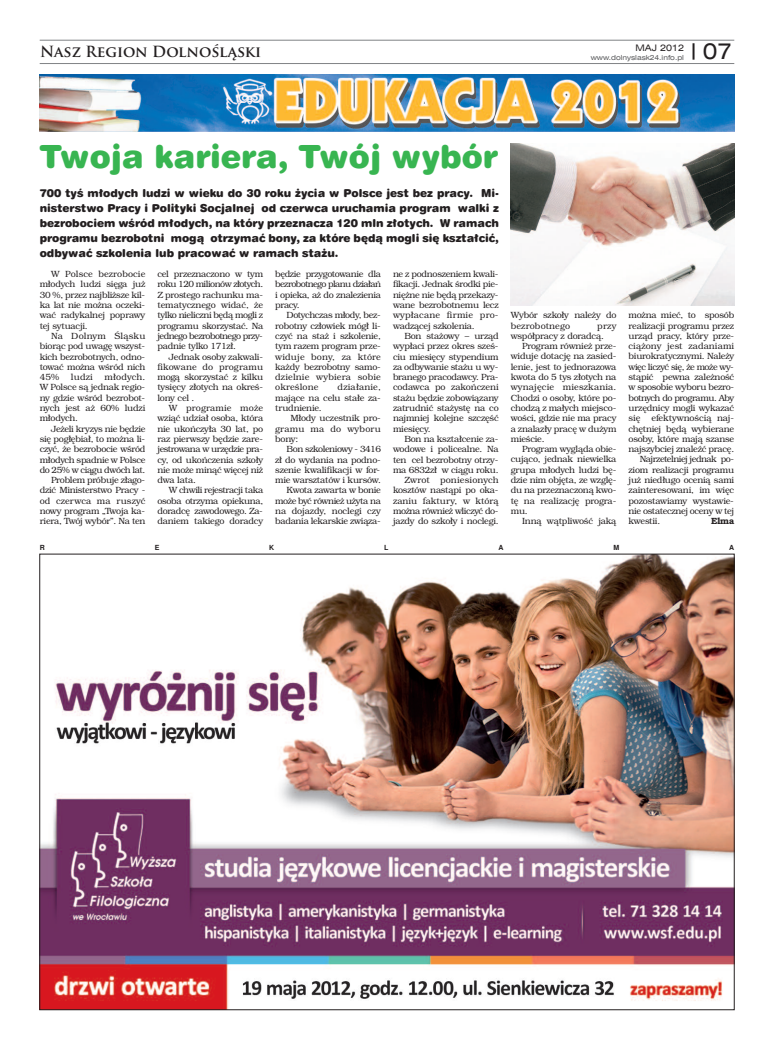
<style>
.page{position:relative;width:774px;height:1049px;background:#fff}
.page>*{position:absolute;margin:0;border:0;box-sizing:border-box;transform-origin:0 0}
.t1{font:32px "Swis 721 Blk Rnd EU";color:#38b551}
.t2{font:22px "Swis 721 Ex EU";color:#231f20}
.t3{font:700 15px "Trajan Pro";color:#231f20}
.t4{font:11px/15px "Swis 721 Blk Rnd EU";color:#231f20;text-align:justify}
.t5{font:9px/10.3px "Te X Gyre Bonum";letter-spacing:-.025em;color:#231f20;text-align:justify}
.t6{font:9px "Te X Gyre Bonum";letter-spacing:-.05em;color:#231f20}
.t7{font:9px "Te X Gyre Bonum";letter-spacing:-.055em;color:#231f20}
.t8{font:9px "Te X Gyre Bonum";letter-spacing:.01em;color:#231f20}
.t9{font:9px "Swis 721 Ex EU";color:#231f20}
.t10{font:700 9px "Te X Gyre Bonum";color:#231f20}
.t11{font:7px "Swis 721 Ex EU";color:#57585a}
.t12{font:700 7px "Te X Gyre Heros";color:#231f20}
</style>
<div class="page">
<hr style="left:40px;top:63px;width:694px;height:1px;background:#808285">
<hr style="left:40px;top:40px;width:694px;height:1px;background:#808285">
<svg style="left:692px;top:43px;width:2px;height:17px"></svg>
<img style="left:42px;top:556px;width:690px;height:452px">
<img style="left:510px;top:143px;width:224px;height:162px">
<img style="left:40px;top:74px;width:694px;height:58px">
<p class="t11" style="left:591px;top:53px;width:95px">www.dolnyslask24.info.pl</p>
<h2 class="t2" style="left:703px;top:38px;width:31px">07</h2>
<h3 class="t3" style="left:40px;top:46px;width:223px">Nasz Region Dolnośląski</h3>
<p class="t9" style="left:636px;top:42px;width:50px">MAJ 2012</p>
<h1 class="t1" style="left:40px;top:137px;width:459px">Twoja kariera, Twój wybór</h1>
<p class="t4" style="left:40px;top:186px;width:461px">700 tyś młodych ludzi w wieku do 30 roku życia w Polsce jest bez pracy. Mi&shy;nisterstwo Pracy i Polityki Socjalnej od czerwca uruchamia program walki z bezrobociem wśród młodych, na który przeznacza 120 mln złotych. W ramach programu bezrobotni mogą otrzymać bony, za które będą mogli się kształcić, odbywać szkolenia lub pracować w ramach stażu.</p>
<p class="t5" style="left:40px;top:270px;width:107px;text-indent:11px">W Polsce bezrobocie młodych ludzi sięga już 30 %, przez najbliższe kil&shy;ka lat nie można oczeki&shy;wać radykalnej poprawy tej sytuacji.</p>
<p class="t5" style="left:40px;top:332px;width:107px;text-indent:11px">Na Dolnym Śląsku biorąc pod uwagę wszyst&shy;kich bezrobotnych, odno&shy;tować można wśród nich 45%</p>
<p class="t5" style="left:40px;top:373px;width:107px;text-indent:65px">młodych.<br>W Polsce są jednak regio&shy;ny gdzie wśród bezrobot&shy;nych jest aż 60% ludzi młodych.</p>
<p class="t5" style="left:40px;top:424px;width:107px;text-align:right">Jeżeli kryzys nie będzie się pogłębiał, to można li&shy;czyć, że bezrobocie wśród młodych spadnie w Polsce do 25% w ciągu dwóch lat.<br>Problem próbuje złago&shy;dzić Ministerstwo Pracy - od czerwca ma ruszyć nowy program „Twoja ka&shy;riera, Twój wybór”. Na ten</p>
<p class="t5" style="left:71px;top:373px;width:23px">ludzi</p>
<p class="t5" style="left:157px;top:270px;width:107px">cel przeznaczono w tym roku 120 milionów złotych.<br>Z prostego rachunku ma&shy;tematycznego widać, że tylko nieliczni będą mogli z programu skorzystać. Na jednego bezrobotnego przy&shy;padnie tylko 171zł.</p>
<p class="t5" style="left:157px;top:352px;width:107px;text-indent:11px">Jednak osoby zakwali&shy;fikowane do programu mogą skorzystać z kilku tysięcy złotych na okreś&shy;lony cel .</p>
<p class="t5" style="left:157px;top:404px;width:107px;text-indent:11px">W programie może wziąć udział osoba, która nie ukończyła 30 lat, po raz pierwszy będzie zare&shy;jestrowana w urzędzie pra&shy;cy, od ukończenia szkoły nie może minąć więcej niż dwa lata.</p>
<p class="t5" style="left:157px;top:486px;width:107px;text-indent:11px">W chwili rejestracji taka osoba otrzyma opiekuna, doradcę zawodowego. Za&shy;daniem takiego doradcy</p>
<p class="t5" style="left:275px;top:270px;width:107px">będzie przygotowanie dla bezrobotnego planu działań i opieka, aż do znalezienia pracy.</p>
<p class="t5" style="left:275px;top:311px;width:107px;text-indent:11px">Dotychczas młody, bez&shy;robotny człowiek mógł li&shy;czyć na staż i szkolenie, tym razem program prze&shy;widuje bony, za które każdy bezrobotny samo&shy;dzielnie wybiera sobie określone</p>
<p class="t5" style="left:275px;top:383px;width:107px;text-indent:62px">działanie, mające na celu stałe za&shy;trudnienie.</p>
<p class="t5" style="left:275px;top:414px;width:107px;text-indent:15px">Młody uczestnik pro&shy;gramu ma do wyboru bony:</p>
<p class="t5" style="left:275px;top:445px;width:107px;text-align:right">Bon szkoleniowy - 3416<br>zł do wydania na podno&shy;szenie kwalifikacji w for&shy;mie warsztatów i kursów.<br>Kwota zawarta w bonie może być również użyta na na dojazdy, noclegi czy badania lekarskie związa-</p>
<p class="t5" style="left:393px;top:270px;width:107px">ne z podnoszeniem kwali&shy;fikacji. Jednak środki pie&shy;niężne nie będą przekazy&shy;wane bezrobotnemu lecz wypłacane firmie pro&shy;wadzącej szkolenia.</p>
<p class="t5" style="left:393px;top:332px;width:107px;text-indent:11px">Bon stażowy – urząd wypłaci przez okres sześ&shy;ciu miesięcy stypendium za odbywanie stażu u wy&shy;branego pracodawcy. Pra&shy;codawca po zakończeni stażu będzie zobowiązany zatrudnić stażystę na co najmniej kolejne szczęść miesięcy.</p>
<p class="t5" style="left:393px;top:435px;width:107px;text-align:right">Bon na kształcenie za&shy;wodowe i policealne. Na ten cel bezrobotny otrzy&shy;ma 6832zł w ciągu roku.<br>Zwrot poniesionych kosztów nastąpi po oka&shy;zaniu faktury, w którą można również wliczyć do&shy;jazdy do szkoły i noclegi.</p>
<p class="t5" style="left:511px;top:311px;width:107px">Wybór szkoły należy do bezrobotnego</p>
<p class="t5" style="left:511px;top:321px;width:107px;text-indent:87px">przy współpracy z doradcą.</p>
<p class="t5" style="left:511px;top:342px;width:107px;text-indent:11px">Program również prze&shy;widuje dotację na zasied&shy;lenie, jest to jednorazowa kwota do 5 tys złotych na wynajęcie mieszkania.<br>Chodzi o osoby, które po&shy;chodzą z małych miejsco&shy;wości, gdzie nie ma pracy a znalazły pracę w dużym mieście.</p>
<p class="t5" style="left:511px;top:445px;width:107px;text-indent:11px">Program wygląda obie&shy;cująco, jednak niewielka grupa młodych ludzi bę&shy;dzie nim objęta, ze wzglę&shy;du na przeznaczoną kwo&shy;tę na realizację progra&shy;mu.</p>
<p class="t5" style="left:522px;top:517px;width:96px">Inną wątpliwość jaką</p>
<p class="t5" style="left:628px;top:311px;width:107px">można mieć, to sposób</p>
<p class="t5" style="left:628px;top:321px;width:107px">realizacji programu przez</p>
<p class="t5" style="left:628px;top:331px;width:107px">urząd pracy, który prze-</p>
<p class="t8" style="left:628px;top:343px;width:107px">ciążony jest zadaniami</p>
<p class="t5" style="left:628px;top:352px;width:107px">biurokratycznymi. Należy</p>
<p class="t6" style="left:628px;top:363px;width:107px">więc liczyć się, że może wy-</p>
<p class="t5" style="left:628px;top:373px;width:107px">stąpić pewna zależność</p>
<p class="t5" style="left:628px;top:383px;width:107px">w sposobie wyboru bezro-</p>
<p class="t6" style="left:628px;top:394px;width:107px">botnych do programu. Aby</p>
<p class="t5" style="left:628px;top:404px;width:107px">urzędnicy mogli wykazać</p>
<p class="t5" style="left:628px;top:414px;width:107px">się efektywnością naj-</p>
<p class="t5" style="left:628px;top:424px;width:107px">chętniej będą wybierane</p>
<p class="t5" style="left:628px;top:434px;width:107px">osoby, które mają szanse</p>
<p class="t5" style="left:628px;top:445px;width:107px">najszybciej znaleźć pracę.</p>
<p class="t7" style="left:640px;top:456px;width:96px">Najrzetelniej jednak po-</p>
<p class="t5" style="left:628px;top:465px;width:107px">ziom realizacji programu</p>
<p class="t5" style="left:628px;top:476px;width:107px">już niedługo ocenią sami</p>
<p class="t5" style="left:628px;top:486px;width:107px">zainteresowani, im więc</p>
<p class="t5" style="left:628px;top:496px;width:107px">pozostawiamy wystawie-</p>
<p class="t5" style="left:628px;top:507px;width:107px">nie ostatecznej oceny w tej</p>
<p class="t5" style="left:628px;top:517px;width:33px">kwestii.</p>
<p class="t10" style="left:711px;top:518px;width:25px">Elma</p>
<p class="t12" style="left:40px;top:544px;width:7px">R</p>
<p class="t12" style="left:155px;top:544px;width:6px">E</p>
<p class="t12" style="left:269px;top:544px;width:7px">K</p>
<p class="t12" style="left:384px;top:544px;width:6px">L</p>
<p class="t12" style="left:498px;top:544px;width:7px">A</p>
<p class="t12" style="left:613px;top:544px;width:7px">M</p>
<p class="t12" style="left:729px;top:544px;width:7px">A</p>
</div>
